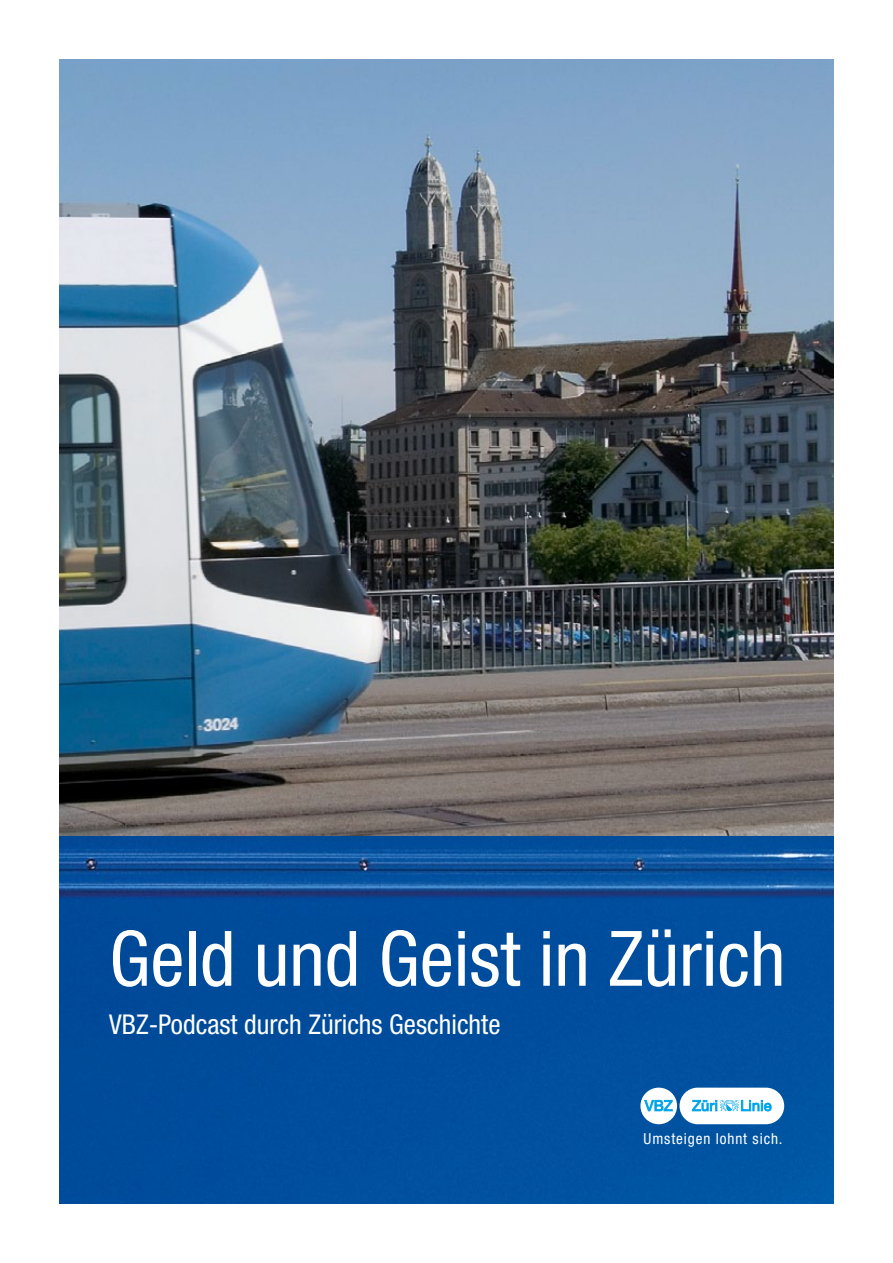
<style>
.page{position:relative;width:893px;height:1263px;background:#fff}
.page>*{position:absolute;margin:0;border:0;box-sizing:border-box;transform-origin:0 0}
.t1{font:condensed 76.65px "Helvetica Neue";color:#fff}
.t2{font:condensed 27.3px "Helvetica Neue";color:#fff}
.t3{font:condensed 15.15px "Helvetica Neue";letter-spacing:.06em;color:#fff}
</style>
<div class="page">
<img style="left:60px;top:836px;width:773px;height:367px">
<img style="left:60px;top:60px;width:773px;height:776px">
<div style="left:679px;top:1087px;width:105px;height:37px;background:#fff;border-radius:18px"></div>
<div style="left:640px;top:1087px;width:37px;height:37px;background:#fff;border-radius:50%"></div>
<svg style="left:644px;top:1100px;width:29px;height:12px"></svg>
<svg style="left:692px;top:1100px;width:80px;height:11px"></svg>
<h1 class="t1" style="left:109px;top:914px;width:678px">Geld und Geist in Zürich</h1>
<p class="t2" style="left:109px;top:1009px;width:393px">VBZ-Podcast durch Zürichs Geschichte</p>
<p class="t3" style="left:644px;top:1130px;width:140px">Umsteigen lohnt sich.</p>
</div>
